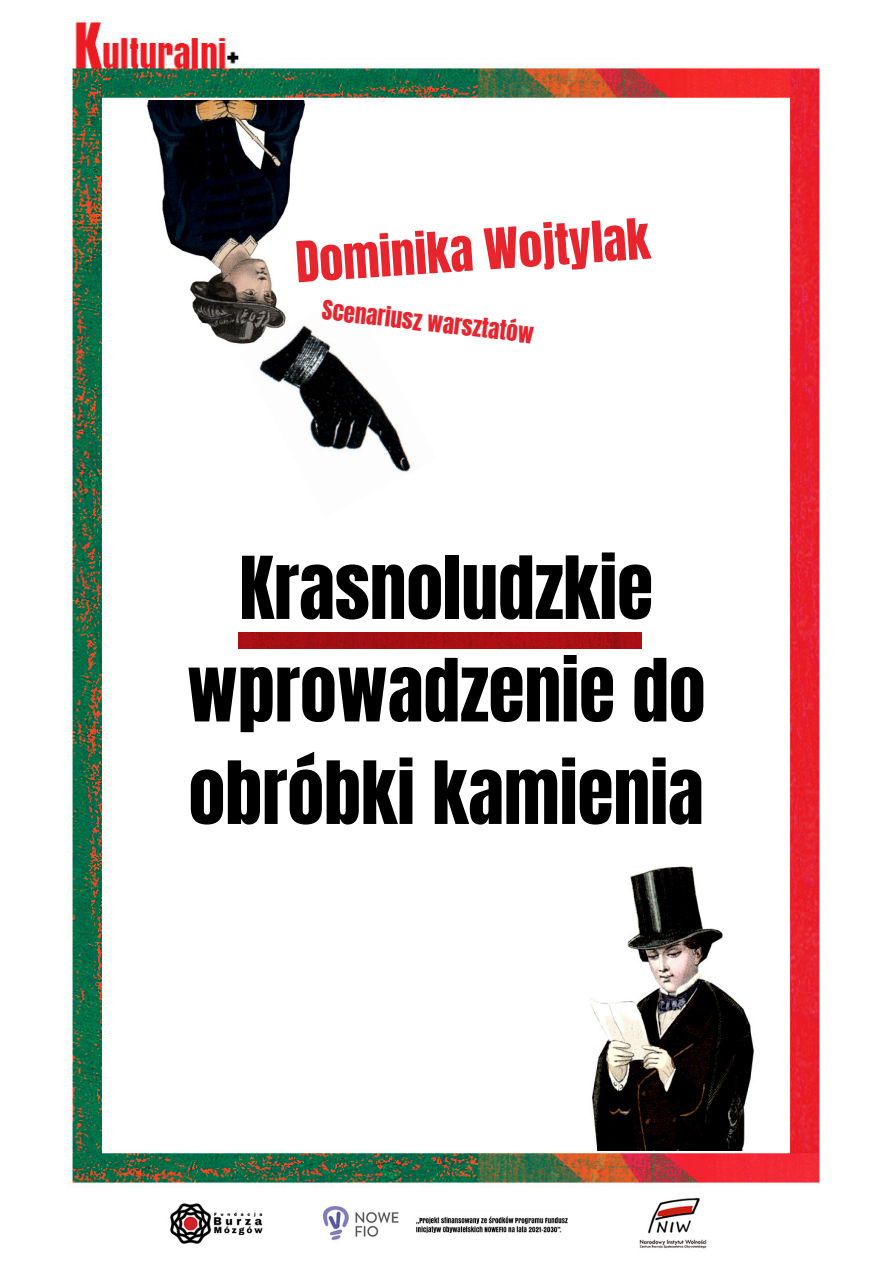
<style>
.page{position:relative;width:894px;height:1264px;background:#fff}
.page>*{position:absolute;margin:0;border:0;box-sizing:border-box;transform-origin:0 0}
.t1{font:73.5px/102.4px "Anton";color:#000;text-align:center}
.t2{font:47.85px "Anton";color:#e6252e}
.t3{font:22.95px "Anton";color:#e6252e}
</style>
<div class="page">
<img style="left:67px;top:20px;width:411px;height:1168px">
<img style="left:478px;top:68px;width:342px;height:1118px">
<div style="left:121px;top:110px;width:649px;height:1023px;background:#fff"></div>
<img style="left:106px;top:100px;width:205px;height:262px">
<img style="left:400px;top:818px;width:387px;height:332px">
<img style="left:170px;top:1197px;width:537px;height:52px">
<img style="left:239px;top:632px;width:402px;height:16px">
<div style="left:295px;top:239px;width:40px;height:107px;background:#fff"></div>
<div style="left:489px;top:892px;width:135px;height:102px;background:#fff"></div>
<div style="left:453px;top:977px;width:135px;height:59px;background:#fff"></div>
<div style="left:501px;top:955px;width:135px;height:40px;background:#fff"></div>
<img style="left:239px;top:294px;width:172px;height:178px">
<p class="t2" style="left:293px;top:228px;width:356px;rotate:-4deg">Dominika Wojtylak</p>
<p class="t3" style="left:324px;top:292px;width:214px;rotate:7deg">Scenariusz warsztatów</p>
<p class="t1" style="left:187px;top:538px;width:520px">Krasnoludzkie wprowadzenie do obróbki kamienia</p>
</div>
